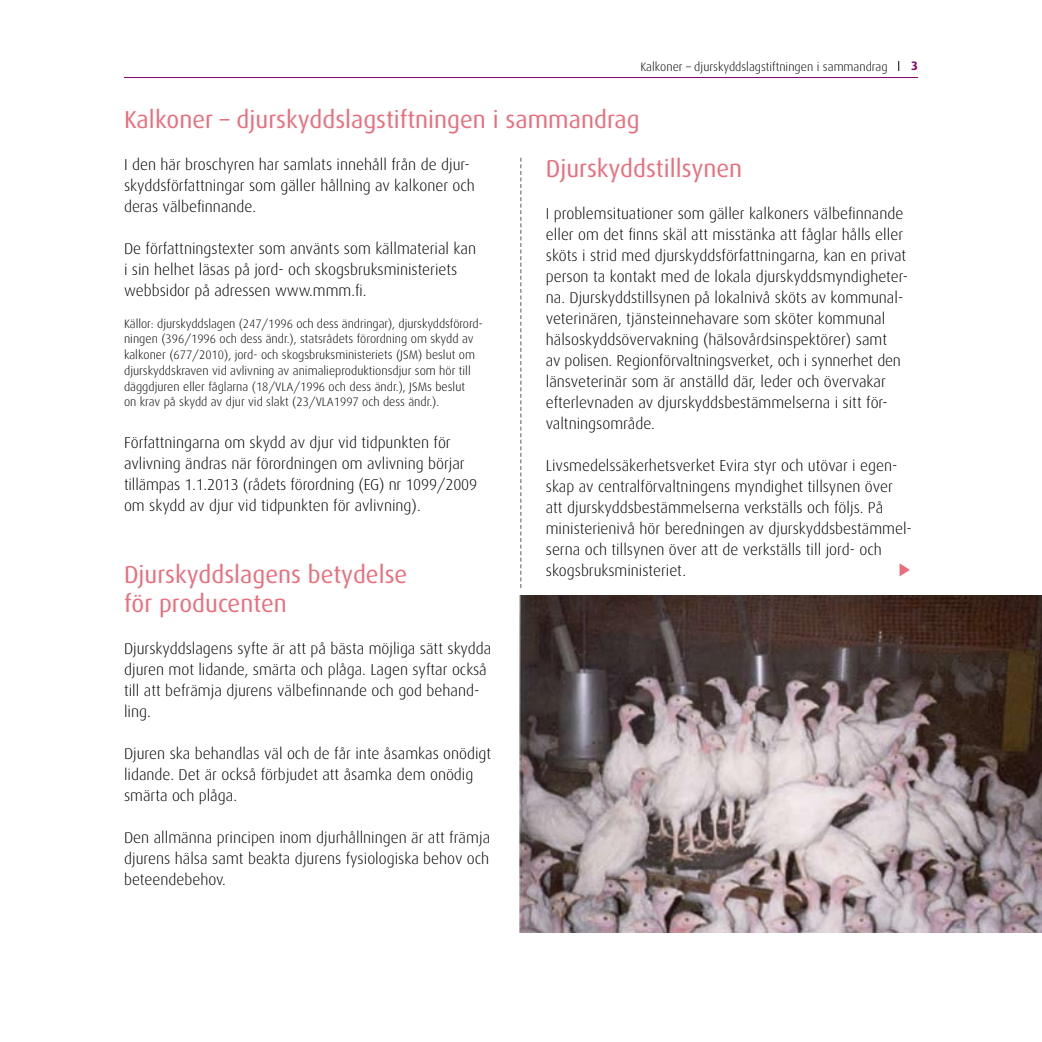
<style>
.page{position:relative;width:1042px;height:1042px;background:#fff}
.page>*{position:absolute;margin:0;border:0;box-sizing:border-box;transform-origin:0 0}
.t1{font:24.5px/29.4px "Dax";color:#eb6d7c}
.t2{font:300 15.75px/21px "Dax";color:#000}
.t3{font:300 12.25px/15.8px "Dax";color:#000}
</style>
<div class="page">
<hr style="left:124px;top:77px;width:794px;height:1px;background:#8b0066">
<img style="left:520px;top:595px;width:522px;height:338px">
<svg style="left:520px;top:158px;width:1px;height:430px"></svg>
<svg style="left:899px;top:563px;width:11px;height:13px"></svg>
<p class="t3" style="left:640px;top:59px;width:249px">Kalkoner – djurskyddslagstiftningen i sammandrag</p>
<h1 class="t1" style="left:124px;top:105px;width:517px">Kalkoner – djurskyddslagstiftningen i sammandrag</h1>
<p class="t2" style="left:124px;top:154px;width:352px">I den här broschyren har samlats innehåll från de djur&shy;skyddsförfattningar som gäller hållning av kalkoner och deras välbefinnande.</p>
<p class="t2" style="left:124px;top:238px;width:353px">De författningstexter som använts som källmaterial kan i sin helhet läsas på jord- och skogsbruksministeriets webbsidor på adressen www.mmm.fi.</p>
<p class="t3" style="left:124px;top:315px;width:360px">Källor: djurskyddslagen (247/1996 och dess ändringar), djurskyddsförord&shy;ningen (396/1996 och dess ändr.), statsrådets förordning om skydd av kalkoner (677/2010), jord- och skogsbruksministeriets (JSM) beslut om djurskyddskraven vid avlivning av animalieproduktionsdjur som hör till däggdjuren eller fåglarna (18/VLA/1996 och dess ändr.), JSMs beslut<br>on krav på skydd av djur vid slakt (23/VLA1997 och dess ändr.).</p>
<p class="t2" style="left:124px;top:432px;width:355px">Författningarna om skydd av djur vid tidpunkten för avlivning ändras när förordningen om avlivning börjar tillämpas 1.1.2013 (rådets förordning (EG) nr 1099/2009 om skydd av djur vid tidpunkten för avlivning).</p>
<h1 class="t1" style="left:546px;top:154px;width:198px">Djurskyddstillsynen</h1>
<p class="t2" style="left:546px;top:203px;width:364px">I problemsituationer som gäller kalkoners välbefinnande eller om det finns skäl att misstänka att fåglar hålls eller sköts i strid med djurskyddsförfattningarna, kan en privat person ta kontakt med de lokala djurskyddsmyndigheter&shy;na. Djurskyddstillsynen på lokalnivå sköts av kommunal&shy;veterinären, tjänsteinnehavare som sköter kommunal hälsoskyddsövervakning (hälsovårdsinspektörer) samt<br>av polisen. Regionförvaltningsverket, och i synnerhet den länsveterinär som är anställd där, leder och övervakar efterlevnaden av djurskyddsbestämmelserna i sitt för&shy;valtningsområde.</p>
<p class="t2" style="left:546px;top:455px;width:368px">Livsmedelssäkerhetsverket Evira styr och utövar i egen&shy;skap av centralförvaltningens myndighet tillsynen över att djurskyddsbestämmelserna verkställs och följs. På ministerienivå hör beredningen av djurskyddsbestämmel&shy;serna och tillsynen över att de verkställs till jord- och skogsbruksministeriet.</p>
<h1 class="t1" style="left:124px;top:560px;width:285px">Djurskyddslagens betydelse för producenten</h1>
<p class="t2" style="left:124px;top:638px;width:369px">Djurskyddslagens syfte är att på bästa möjliga sätt skydda djuren mot lidande, smärta och plåga. Lagen syftar också till att befrämja djurens välbefinnande och god behand&shy;ling.</p>
<p class="t2" style="left:124px;top:743px;width:369px">Djuren ska behandlas väl och de får inte åsamkas onödigt lidande. Det är också förbjudet att åsamka dem onödig smärta och plåga.</p>
<p class="t2" style="left:124px;top:827px;width:368px;text-align:justify">Den allmänna principen inom djurhållningen är att främja djurens hälsa samt beakta djurens fysiologiska behov och beteendebehov.</p>
</div>
